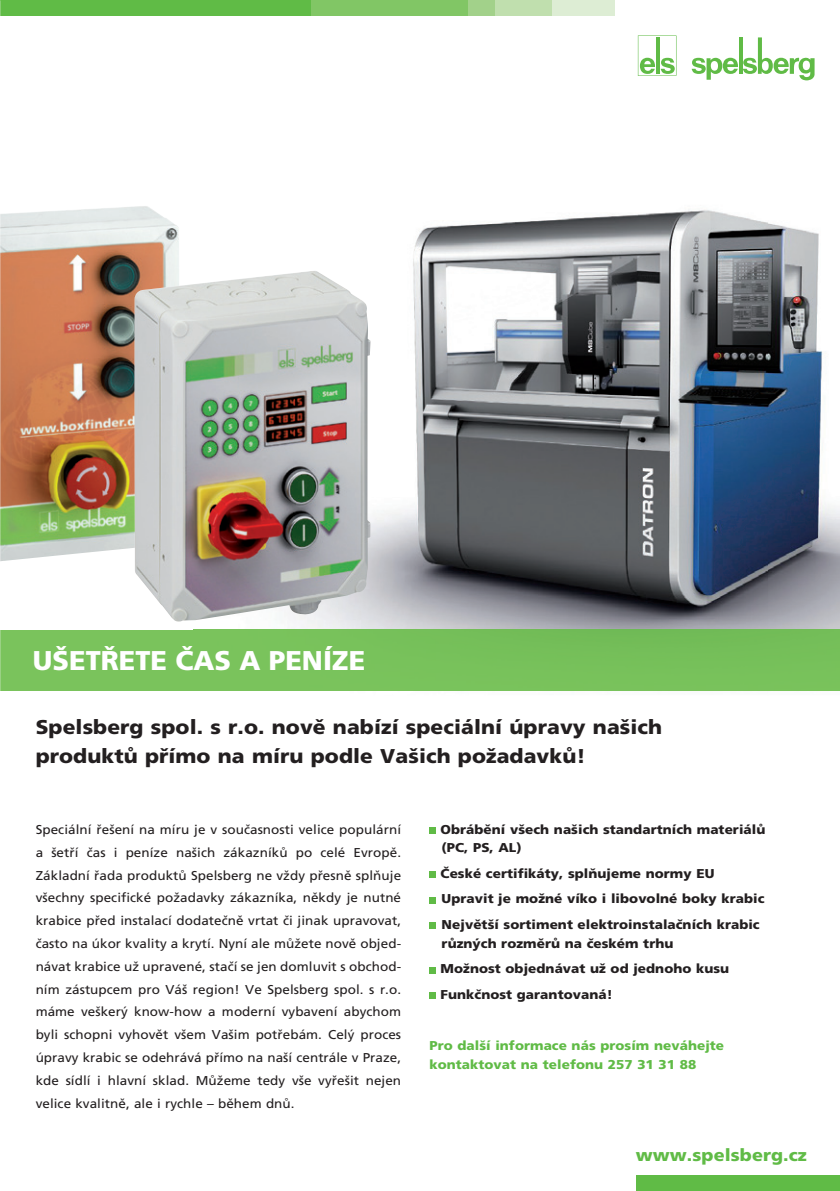
<style>
.page{position:relative;width:840px;height:1191px;background:#fff}
.page>*{position:absolute;margin:0;border:0;box-sizing:border-box;transform-origin:0 0}
.t1{font:900 27px "Frutiger CE";color:#fff}
.t2{font:900 20px/28.6px "Frutiger CE";letter-spacing:.005em;color:#231f20;scale:1.05 1}
.t3{font:900 17.2px "Frutiger CE";letter-spacing:.005em;color:#60bb46;scale:1.05 1}
.t4{font:12.8px/22.8px "Frutiger CE";letter-spacing:.005em;color:#231f20;text-align:justify;scale:1.05 1}
.t5{font:900 12.8px/25.6px "Frutiger CE";letter-spacing:.005em;color:#231f20;scale:1.05 1}
.t6{font:900 12.8px/18.6px "Frutiger CE";letter-spacing:.005em;color:#60bb46;scale:1.05 1}
</style>
<div class="page">
<svg style="left:691px;top:37px;width:123px;height:43px"></svg>
<svg style="left:637px;top:35px;width:39px;height:41px"></svg>
<div style="left:636px;top:1175px;width:203px;height:16px;background:#60bb46"></div>
<div style="left:467px;top:0;width:29px;height:15px;background:#a2d18a"></div>
<div style="left:0;top:0;width:311px;height:15px;background:#60bb46"></div>
<div style="left:310px;top:0;width:157px;height:15px;background:#81c665"></div>
<div style="left:495px;top:0;width:56px;height:15px;background:#c0dfae"></div>
<div style="left:551px;top:0;width:63px;height:15px;background:#ddedd4"></div>
<img style="left:193px;top:210px;width:646px;height:481px">
<div style="left:0;top:630px;width:193px;height:60px;background:#7ac35c"></div>
<div style="left:193px;top:630px;width:646px;height:60px;background:#78c25b"></div>
<svg style="left:429px;top:827px;width:6px;height:6px"></svg>
<svg style="left:429px;top:871px;width:6px;height:6px"></svg>
<svg style="left:429px;top:897px;width:6px;height:6px"></svg>
<div style="left:429px;top:922px;width:6px;height:7px;background:#60bb46"></div>
<div style="left:429px;top:966px;width:6px;height:7px;background:#60bb46"></div>
<div style="left:429px;top:992px;width:6px;height:7px;background:#60bb46"></div>
<img style="left:1px;top:206px;width:178px;height:355px">
<img style="left:134px;top:271px;width:236px;height:351px">
<svg style="left:0;top:0;width:1px;height:691px"></svg>
<h1 class="t1" style="left:33px;top:645px;width:333px">UŠETŘETE ČAS A PENÍZE</h1>
<h2 class="t2" style="left:36px;top:713px;width:598px">Spelsberg spol. s r.o. nově nabízí speciální úpravy našich produktů přímo na míru podle Vašich požadavků!</h2>
<p class="t4" style="left:36px;top:818px;width:349px">Speciální řešení na míru je v současnosti velice populární a šetří čas i peníze našich zákazníků po celé Evropě.<br>Základní řada produktů Spelsberg ne vždy přesně splňuje všechny specifické požadavky zákazníka, někdy je nutné krabice před instalací dodatečně vrtat či jinak upravovat, často na úkor kvality a krytí. Nyní ale můžete nově objed&shy;návat krabice už upravené, stačí se jen domluvit s obchod&shy;ním zástupcem pro Váš region! Ve Spelsberg spol. s r.o. máme veškerý know-how a moderní vybavení abychom byli schopni vyhovět všem Vašim potřebám. Celý proces úpravy krabic se odehrává přímo na naší centrále v Praze, kde sídlí i hlavní sklad. Můžeme tedy vše vyřešit nejen velice kvalitně, ale i rychle – během dnů.</p>
<p class="t5" style="left:440px;top:819px;width:311px;line-height:18.6px">Obrábění všech našich standartních materiálů (PC, PS, AL)</p>
<p class="t5" style="left:440px;top:860px;width:310px">České certifikáty, splňujeme normy EU<br>Upravit je možné víko i libovolné boky krabic<br>Největší sortiment elektroinstalačních krabic</p>
<p class="t5" style="left:440px;top:930px;width:276px">různých rozměrů na českém trhu<br>Možnost objednávat už od jednoho kusu<br>Funkčnost garantovaná!</p>
<p class="t6" style="left:429px;top:1036px;width:282px">Pro další informace nás prosím neváhejte kontaktovat na telefonu 257 31 31 88</p>
<h3 class="t3" style="left:635px;top:1144px;width:164px">www.spelsberg.cz</h3>
</div>
